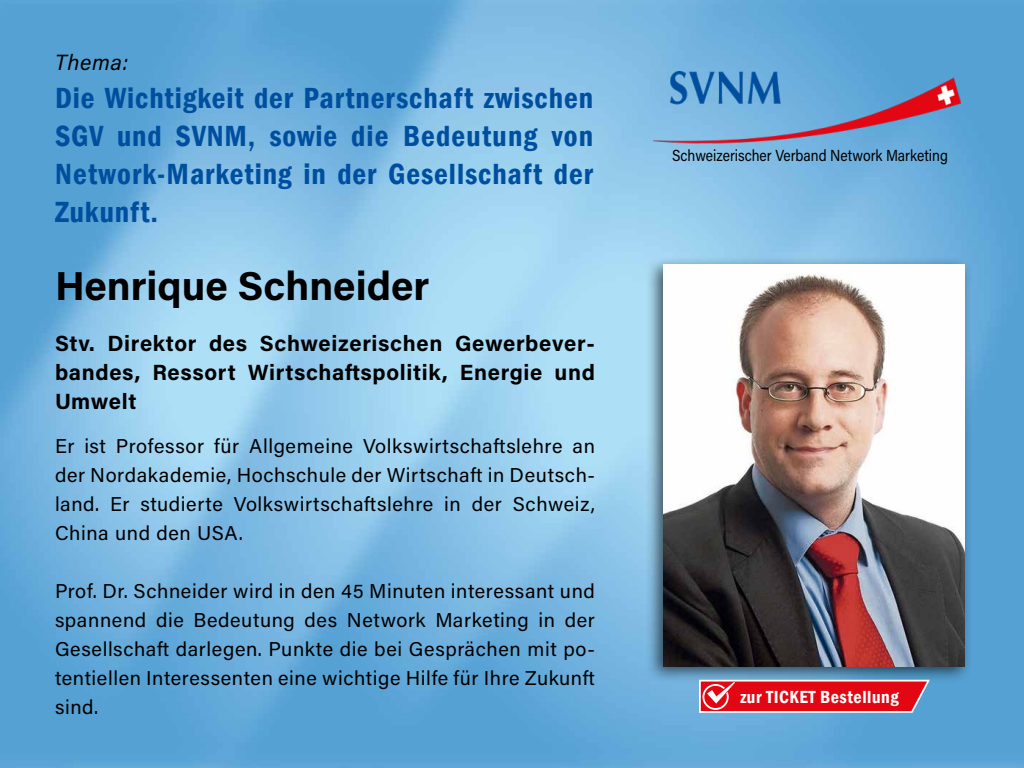
<style>
.page{position:relative;width:1024px;height:768px;background:#fff}
.page>*{position:absolute;margin:0;border:0;box-sizing:border-box;transform-origin:0 0}
.t1{font:700 40.4px "Acumin Pro";color:#000}
.t2{font:600 condensed 30px/38px "Franklin Gothic";letter-spacing:.03em;color:#004f9f;text-align:justify}
.t3{font:700 22px/29px "Acumin Pro";letter-spacing:.03em;color:#000;text-align:justify}
.t4{font:italic 22px "Acumin Pro";letter-spacing:.03em;color:#000}
.t5{font:20px/29px "Acumin Pro";letter-spacing:.03em;color:#000;text-align:justify}
.t6{font:600 condensed 18px "Franklin Gothic";letter-spacing:.03em;color:#fff}
.t7{font:16px "Acumin Pro";color:#000;scale:.87 1}
</style>
<div class="page">
<img style="left:0;top:0;width:1024px;height:768px">
<div style="left:645px;top:256px;width:327px;height:428px;background:#000;opacity:.61"></div>
<img style="left:663px;top:264px;width:301px;height:402px">
<img style="left:653px;top:72px;width:308px;height:73px">
<svg style="left:698px;top:679px;width:233px;height:35px;background:#da3947"></svg>
<p class="t4" style="left:55px;top:47px;width:75px">Thema:</p>
<h2 class="t2" style="left:55px;top:79px;width:540px">Die Wichtigkeit der Partnerschaft zwischen SGV und SVNM, sowie die Bedeutung von Network-Marketing in der Gesellschaft der Zukunft.</h2>
<h1 class="t1" style="left:55px;top:257px;width:376px">Henrique Schneider</h1>
<p class="t3" style="left:55px;top:328px;width:541px">Stv. Direktor des Schweizerischen Gewerbever&shy;bandes, Ressort Wirtschaftspolitik, Energie und Umwelt</p>
<p class="t5" style="left:55px;top:430px;width:542px">Er ist Professor für Allgemeine Volkswirtschaftslehre an der Nordakademie, Hochschule der Wirtschaft in Deutsch&shy;land. Er studierte Volkswirtschaftslehre in der Schweiz, China und den USA.</p>
<p class="t5" style="left:55px;top:575px;width:542px">Prof. Dr. Schneider wird in den 45 Minuten interessant und spannend die Bedeutung des Network Marketing in der Gesellschaft darlegen. Punkte die bei Gesprächen mit po&shy;tentiellen Interessenten eine wichtige Hilfe für Ihre Zukunft sind.</p>
<p class="t7" style="left:672px;top:145px;width:318px">Schweizerischer Verband Network Marketing</p>
<p class="t6" style="left:740px;top:685px;width:160px">zur TICKET Bestellung</p>
</div>
